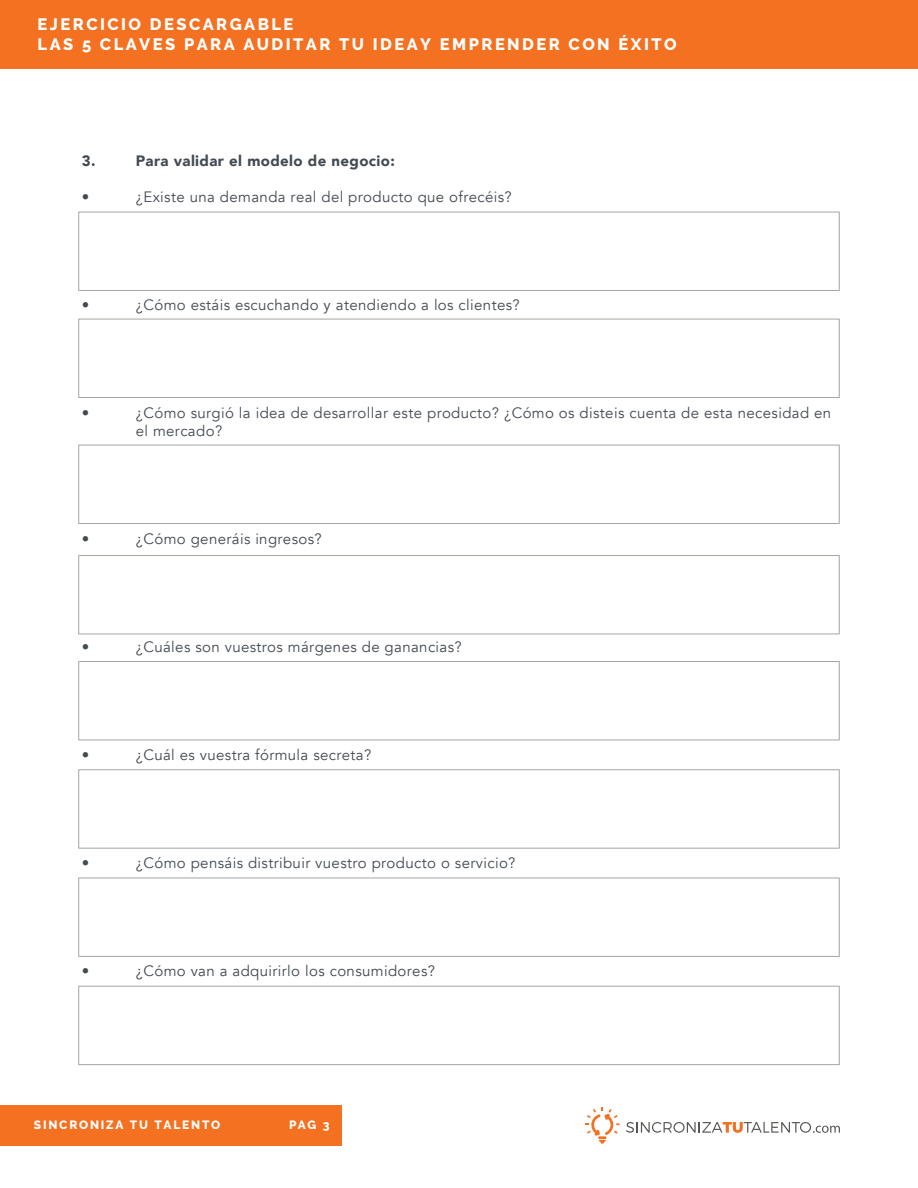
<style>
.page{position:relative;width:918px;height:1188px;background:#fff}
.page>*{position:absolute;margin:0;border:0;box-sizing:border-box;transform-origin:0 0}
.t1{font:800 16.5px/19.8px "Raleway";letter-spacing:.145em;color:#fff}
.t2{font:15px/18px "Avenir";letter-spacing:.025em;color:#434a51}
.t3{font:900 15px "Avenir";letter-spacing:.025em;color:#434a51}
.t4{font:800 12px "Raleway";letter-spacing:.145em;color:#fff}
</style>
<div class="page">
<div style="left:79px;top:212px;width:760px;height:79px;border:1px solid #a5a69e"></div>
<div style="left:79px;top:319px;width:760px;height:79px;border:1px solid #a5a69e"></div>
<div style="left:79px;top:445px;width:760px;height:79px;border:1px solid #a5a69e"></div>
<div style="left:79px;top:555px;width:760px;height:79px;border:1px solid #a5a69e"></div>
<div style="left:79px;top:661px;width:760px;height:79px;border:1px solid #a5a69e"></div>
<div style="left:79px;top:878px;width:760px;height:79px;border:1px solid #a5a69e"></div>
<div style="left:79px;top:986px;width:760px;height:79px;border:1px solid #a5a69e"></div>
<div style="left:0;top:1105px;width:342px;height:41px;background:#f37120"></div>
<div style="left:0;top:0;width:918px;height:69px;background:#f37120"></div>
<svg style="left:626px;top:1122px;width:214px;height:11px"></svg>
<svg style="left:585px;top:1107px;width:35px;height:37px"></svg>
<p class="t1" style="left:38px;top:14px;width:640px">EJERCICIO DESCARGABLE<br>LAS 5 CLAVES PARA AUDITAR TU IDEAY EMPRENDER CON ÉXITO</p>
<p class="t3" style="left:82px;top:148px;width:15px">3.</p>
<p class="t3" style="left:136px;top:148px;width:261px">Para validar el modelo de negocio:</p>
<p class="t2" style="left:82px;top:188px;width:9px">•</p>
<p class="t2" style="left:136px;top:188px;width:378px">¿Existe una demanda real del producto que ofrecéis?</p>
<p class="t2" style="left:82px;top:296px;width:9px">•</p>
<p class="t2" style="left:136px;top:296px;width:386px">¿Cómo estáis escuchando y atendiendo a los clientes?</p>
<p class="t2" style="left:82px;top:404px;width:9px">•</p>
<p class="t2" style="left:136px;top:404px;width:697px">¿Cómo surgió la idea de desarrollar este producto? ¿Cómo os disteis cuenta de esta necesidad en el mercado?</p>
<p class="t2" style="left:82px;top:530px;width:9px">•</p>
<p class="t2" style="left:136px;top:530px;width:188px">¿Cómo generáis ingresos?</p>
<p class="t2" style="left:82px;top:638px;width:9px">•</p>
<p class="t2" style="left:136px;top:638px;width:328px">¿Cuáles son vuestros márgenes de ganancias?</p>
<p class="t2" style="left:82px;top:746px;width:9px">•</p>
<p class="t2" style="left:136px;top:746px;width:237px">¿Cuál es vuestra fórmula secreta?</p>
<p class="t2" style="left:82px;top:854px;width:9px">•</p>
<p class="t2" style="left:136px;top:854px;width:381px">¿Cómo pensáis distribuir vuestro producto o servicio?</p>
<p class="t2" style="left:82px;top:962px;width:9px">•</p>
<p class="t2" style="left:136px;top:962px;width:301px">¿Cómo van a adquirirlo los consumidores?</p>
<p class="t4" style="left:34px;top:1118px;width:188px">SINCRONIZA TU TALENTO</p>
<p class="t4" style="left:289px;top:1118px;width:42px">PAG 3</p>
</div>
